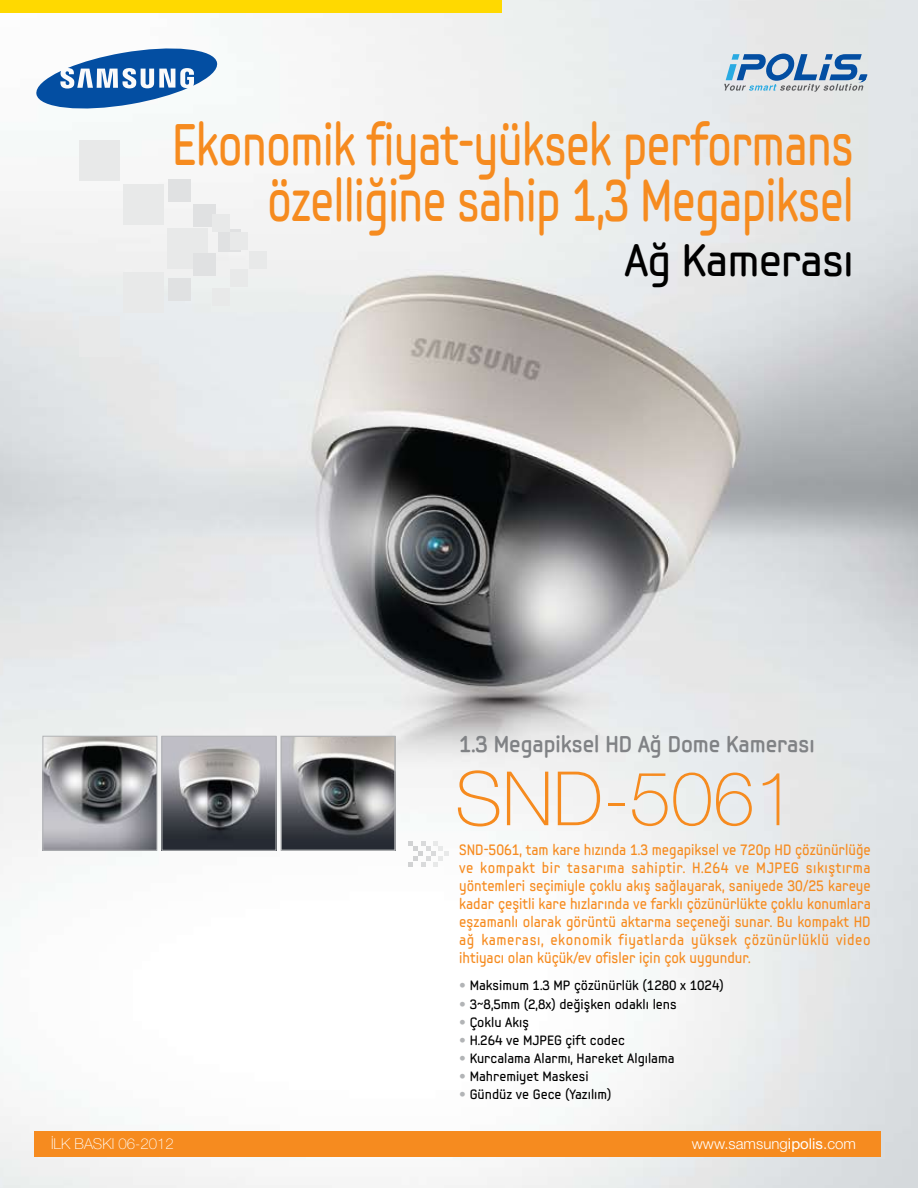
<style>
.page{position:relative;width:918px;height:1188px;background:#fff}
.page>*{position:absolute;margin:0;border:0;box-sizing:border-box;transform-origin:0 0}
.t1{font:100 75px "Helvetica Neue";color:#f68b1f}
.t2{font:58.5px/55.5px "Samsung Imagination Modern";letter-spacing:-.02em;color:#f68b1f;text-align:right;scale:.8 1}
.t3{font:45px "Samsung Imagination Modern";letter-spacing:-.02em;color:#000}
.t4{font:700 22.5px "Samsung Imagination Modern";color:#808285}
.t5{font:15px/18px "Samsung Imagination Modern";color:#f68b1f;text-align:justify;scale:.94 1}
.t6{font:300 15px "Helvetica Neue";color:#fff}
.t7{font:15px "Helvetica Neue Thin si";color:#fff}
.t8{font:13.5px "Samsung Imagination Modern";color:#000}
.s1{font-family:"Helvetica Neue";font-weight:300;color:#b2b4b6}
.s2{font-weight:400}
</style>
<div class="page">
<img style="left:0;top:0;width:918px;height:1188px">
<img style="left:45px;top:738px;width:110px;height:111px">
<div style="left:43px;top:736px;width:114px;height:115px;border:1px solid #b2b4b6"></div>
<img style="left:164px;top:738px;width:110px;height:111px">
<div style="left:162px;top:736px;width:114px;height:115px;border:1px solid #b2b4b6"></div>
<img style="left:283px;top:738px;width:110px;height:110px">
<div style="left:281px;top:736px;width:114px;height:115px;border:1px solid #b2b4b6"></div>
<div style="left:34px;top:1131px;width:846px;height:26px;background:#f68b1f"></div>
<div style="left:0;top:0;width:502px;height:13px;background:#ffd900"></div>
<svg style="left:408px;top:842px;width:40px;height:24px"></svg>
<div style="left:79px;top:140px;width:41px;height:41px;background:#e8e9e9"></div>
<div style="left:123px;top:184px;width:41px;height:41px;background:#e8e9e9"></div>
<div style="left:167px;top:228px;width:41px;height:41px;background:#e8e9e9"></div>
<div style="left:123px;top:272px;width:41px;height:41px;background:#e8e9e9"></div>
<div style="left:79px;top:316px;width:41px;height:41px;background:#e8e9e9"></div>
<div style="left:168px;top:179px;width:23px;height:23px;background:#e0e1e2"></div>
<div style="left:193px;top:204px;width:23px;height:23px;background:#e0e1e2"></div>
<div style="left:218px;top:229px;width:23px;height:23px;background:#e0e1e2"></div>
<div style="left:193px;top:253px;width:23px;height:23px;background:#e0e1e2"></div>
<div style="left:168px;top:278px;width:23px;height:23px;background:#e0e1e2"></div>
<div style="left:212px;top:214px;width:17px;height:17px;background:#e8e9e9"></div>
<div style="left:231px;top:233px;width:17px;height:17px;background:#e8e9e9"></div>
<div style="left:249px;top:251px;width:17px;height:18px;background:#e8e9e9"></div>
<div style="left:231px;top:270px;width:17px;height:17px;background:#e8e9e9"></div>
<div style="left:212px;top:288px;width:17px;height:18px;background:#e8e9e9"></div>
<svg style="left:35px;top:44px;width:183px;height:69px"></svg>
<svg style="left:724px;top:54px;width:144px;height:38px;background:#96b1cc"></svg>
<h2 class="t2" style="left:172px;top:117px;width:854px">Ekonomik fiyat-yüksek performans özelliğine sahip 1,3 Megapiksel</h2>
<h3 class="t3" style="left:624px;top:232px;width:231px">Ağ Kamerası</h3>
<h3 class="t4" style="left:459px;top:730px;width:357px">1.3 Megapiksel HD Ağ Dome Kamerası</h3>
<h1 class="t1" style="left:455px;top:756px;width:343px">SND-5061</h1>
<p class="t5" style="left:459px;top:840px;width:439px">SND-5061, tam kare hızında 1.3 megapiksel ve 720p HD çözünürlüğe ve kompakt bir tasarıma sahiptir. H.264 ve MJPEG sıkıştırma yöntemleri seçimiyle çoklu akış sağlayarak, saniyede 30/25 kareye kadar çeşitli kare hızlarında ve farklı çözünürlükte çoklu konumlara eşzamanlı olarak görüntü aktarma seçeneği sunar. Bu kompakt HD ağ kamerası, ekonomik fiyatlarda yüksek çözünürlüklü video ihtiyacı olan küçük/ev ofisler için çok uygundur.</p>
<p class="t7" style="left:51px;top:1135px;width:124px">İLK BASKI 06-2012</p>
<p class="t8" style="left:459px;top:976px;width:266px"><span class="s1">•</span> Maksimum 1.3 MP çözünürlük (1280 x 1024)</p>
<p class="t8" style="left:459px;top:996px;width:219px"><span class="s1">•</span> 3~8,5mm (2,8x) değişken odaklı lens</p>
<p class="t8" style="left:459px;top:1014px;width:71px"><span class="s1">•</span> Çoklu Akış</p>
<p class="t8" style="left:459px;top:1032px;width:167px"><span class="s1">•</span> H.264 ve MJPEG çift codec</p>
<p class="t8" style="left:459px;top:1050px;width:217px"><span class="s1">•</span> Kurcalama Alarmı, Hareket Algılama</p>
<p class="t8" style="left:459px;top:1068px;width:131px"><span class="s1">•</span> Mahremiyet Maskesi</p>
<p class="t8" style="left:459px;top:1086px;width:154px"><span class="s1">•</span> Gündüz ve Gece (Yazılım)</p>
<p class="t6" style="left:692px;top:1134px;width:166px">www.samsung<span class="s2">ipolis</span>.com</p>
</div>
